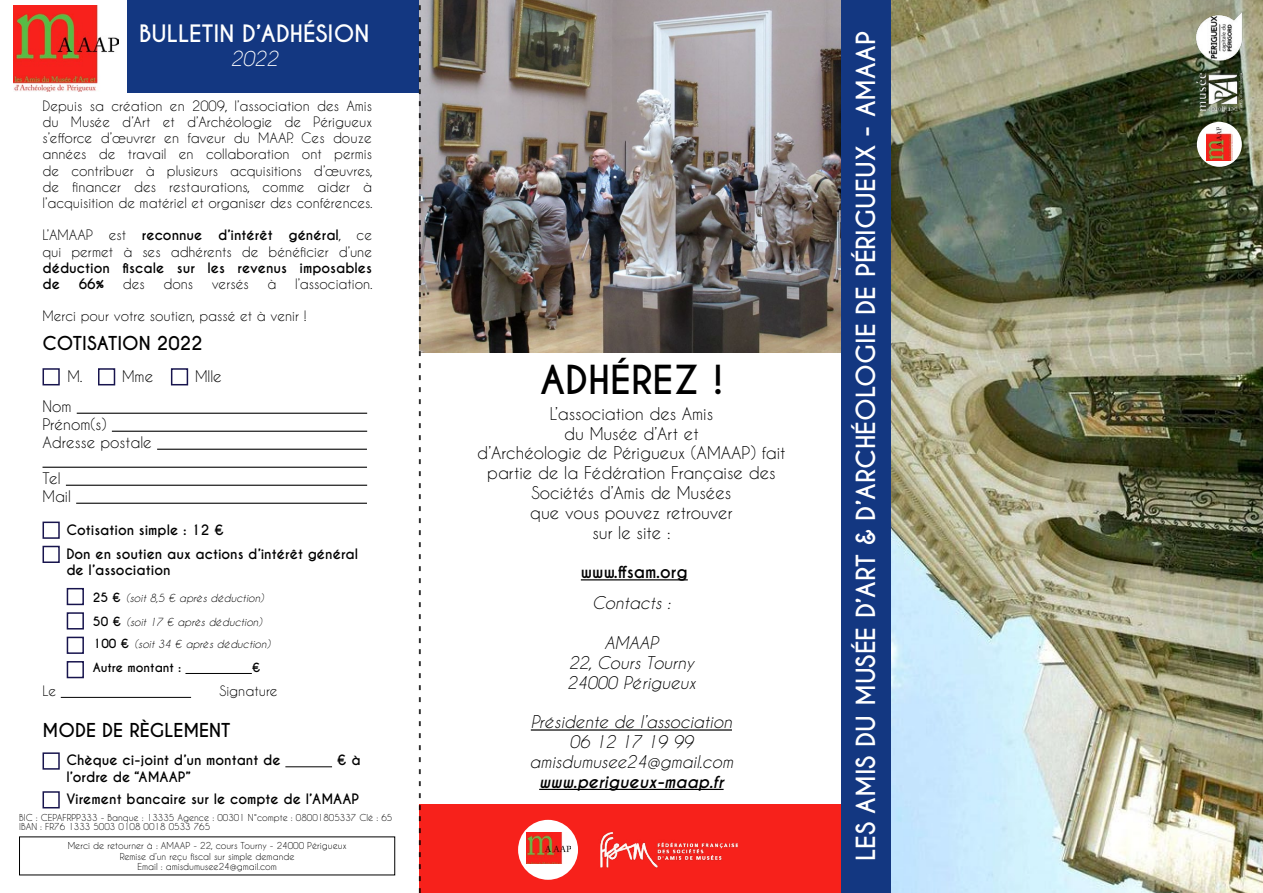
<style>
.page{position:relative;width:1263px;height:893px;background:#fff}
.page>*{position:absolute;margin:0;border:0;box-sizing:border-box;transform-origin:0 0}
.t1{font:700 37.5px "Caviar Dreams";color:#000}
.t2{font:700 24.75px "Caviar Dreams";color:#fff}
.t3{font:700 22.5px "Caviar Dreams";color:#fff}
.t4{font:italic 19.5px "Caviar Dreams";color:#fff}
.t5{font:700 18px "Caviar Dreams";color:#000}
.t6{font:16.5px/19.8px "Caviar Dreams";color:#000;text-align:center}
.t7{font:italic 16.5px/19.8px "Caviar Dreams";color:#000;text-align:center}
.t8{font:italic 700 16.5px "Caviar Dreams";color:#000}
.t9{font:700 16.5px "Caviar Dreams";color:#000}
.t10{font:700 15px "Caviar Dreams";color:#000}
.t11{font:15px/18px "Caviar Dreams";color:#000}
.t12{font:13.5px/16.2px "Caviar Dreams";color:#000;text-align:justify}
.t13{font:700 13.5px/16.2px "Caviar Dreams";color:#000}
.t14{font:700 12px "Caviar Dreams";color:#000}
.t15{font:italic 10.5px/21.9px "Caviar Dreams";color:#000}
.t16{font:9px/10.5px "Caviar Dreams";color:#000}
.s1{font-weight:700}
.s2{font-weight:700;font-style:normal;font-size:12px}
</style>
<div class="page">
<div style="left:419px;top:805px;width:423px;height:88px;background:#f7211b"></div>
<div style="left:128px;top:0;width:292px;height:93px;background:#133781"></div>
<img style="left:600px;top:831px;width:138px;height:37px">
<div style="left:518px;top:820px;width:60px;height:60px;background:#fff;border-radius:50%"></div>
<img style="left:526px;top:832px;width:45px;height:31px">
<hr style="left:581px;top:579px;width:107px;height:1px;background:#000">
<img style="left:420px;top:0;width:422px;height:353px">
<div style="left:43px;top:368px;width:17px;height:17px;border:2px solid #17144d"></div>
<div style="left:98px;top:368px;width:17px;height:17px;border:2px solid #17144d"></div>
<div style="left:171px;top:368px;width:17px;height:17px;border:2px solid #17144d"></div>
<hr style="left:77px;top:413px;width:290px;height:1px;background:#000">
<hr style="left:112px;top:431px;width:255px;height:1px;background:#000">
<hr style="left:157px;top:449px;width:210px;height:1px;background:#000">
<hr style="left:43px;top:467px;width:324px;height:1px;background:#000">
<hr style="left:66px;top:485px;width:301px;height:1px;background:#000">
<hr style="left:76px;top:503px;width:291px;height:1px;background:#000">
<div style="left:43px;top:522px;width:17px;height:17px;border:2px solid #17144d"></div>
<div style="left:43px;top:546px;width:17px;height:17px;border:2px solid #17144d"></div>
<div style="left:67px;top:588px;width:17px;height:17px;border:2px solid #17144d"></div>
<div style="left:67px;top:612px;width:17px;height:17px;border:2px solid #17144d"></div>
<div style="left:67px;top:637px;width:17px;height:17px;border:2px solid #17144d"></div>
<div style="left:67px;top:661px;width:17px;height:17px;border:2px solid #17144d"></div>
<hr style="left:185px;top:673px;width:67px;height:1px;background:#000">
<hr style="left:61px;top:697px;width:130px;height:1px;background:#000">
<div style="left:43px;top:752px;width:17px;height:18px;border:2px solid #17144d"></div>
<hr style="left:285px;top:766px;width:47px;height:1px;background:#000">
<div style="left:43px;top:791px;width:17px;height:17px;border:2px solid #17144d"></div>
<div style="left:842px;top:0;width:421px;height:893px;background:#133781"></div>
<img style="left:892px;top:0;width:371px;height:893px">
<div style="left:1197px;top:122px;width:45px;height:45px;background:#fff;border-radius:50%"></div>
<img style="left:1194px;top:11px;width:50px;height:50px">
<img style="left:1206px;top:127px;width:27px;height:34px">
<img style="left:1196px;top:74px;width:46px;height:39px">
<img style="left:13px;top:6px;width:105px;height:85px">
<hr style="left:531px;top:729px;width:201px;height:2px;background:#000">
<hr style="left:539px;top:789px;width:185px;height:1px;background:#000">
<h3 class="t3" style="left:139px;top:20px;width:232px">BULLETIN D’ADHÉSION</h3>
<h3 class="t4" style="left:230px;top:47px;width:49px">2022</h3>
<p class="t12" style="left:43px;top:97px;width:331px">Depuis sa création en 2009, l’association des Amis du Musée d’Art et d’Archéologie de Périgueux s’efforce d’œuvrer en faveur du MAAP. Ces douze années de travail en collaboration ont permis de contribuer à plusieurs acquisitions d’œuvres, de financer des restaurations, comme aider à l’acquisition de matériel et organiser des conférences.</p>
<p class="t12" style="left:43px;top:227px;width:331px">L’AMAAP est <span class="s1">reconnue d’intérêt général</span>, ce qui permet à ses adhérents de bénéficier d’une</p>
<p class="t13" style="left:43px;top:260px;width:331px">déduction fiscale sur les revenus imposables de</p>
<p class="t13" style="left:79px;top:276px;width:27px">66%</p>
<p class="t12" style="left:123px;top:275px;width:24px">des</p>
<p class="t12" style="left:163px;top:275px;width:31px">dons</p>
<p class="t12" style="left:212px;top:275px;width:39px">versés</p>
<p class="t12" style="left:267px;top:275px;width:10px">à</p>
<p class="t12" style="left:295px;top:275px;width:79px">l’association.</p>
<p class="t12" style="left:43px;top:308px;width:266px">Merci pour votre soutien, passé et à venir !</p>
<h3 class="t5" style="left:43px;top:332px;width:162px">COTISATION 2022</h3>
<p class="t11" style="left:67px;top:367px;width:17px">M.</p>
<p class="t11" style="left:122px;top:367px;width:33px">Mme</p>
<p class="t11" style="left:195px;top:367px;width:28px">Mlle</p>
<p class="t11" style="left:43px;top:397px;width:111px">Nom<br>Prénom(s)<br>Adresse postale</p>
<p class="t11" style="left:43px;top:469px;width:30px">Tel<br>Mail</p>
<p class="t13" style="left:66px;top:518px;width:293px;line-height:24.2px">Cotisation simple : 12 €<br>Don en soutien aux actions d’intérêt général</p>
<p class="t13" style="left:66px;top:562px;width:106px">de l’association</p>
<p class="t15" style="left:93px;top:587px;width:173px"><span class="s2">25 €</span> (soit 8,5 € après déduction)</p>
<p class="t15" style="left:93px;top:611px;width:179px"><span class="s2">50 €</span> (soit 17 € après déduction)<br><span class="s2">100 €</span> (soit 34 € après déduction)</p>
<p class="t14" style="left:93px;top:660px;width:90px">Autre montant :</p>
<p class="t14" style="left:252px;top:660px;width:10px">€</p>
<p class="t12" style="left:43px;top:682px;width:15px">Le</p>
<p class="t12" style="left:220px;top:682px;width:60px">Signature</p>
<h3 class="t5" style="left:43px;top:720px;width:189px">MODE DE RÈGLEMENT</h3>
<p class="t13" style="left:66px;top:753px;width:216px">Chèque ci-joint d’un montant de</p>
<p class="t13" style="left:337px;top:753px;width:25px">€ à</p>
<p class="t13" style="left:66px;top:765px;width:294px;line-height:22.6px">l’ordre de “AMAAP”<br>Virement bancaire sur le compte de l’AMAAP</p>
<p class="t16" style="left:19px;top:812px;width:375px;line-height:9px">BIC : CEPAFRPP333 - Banque : 13335 Agence : 00301 N°compte : 08001805337 Clé : 65<br>IBAN : FR76 1333 5003 0108 0018 0533 765</p>
<p class="t16" style="left:68px;top:840px;width:280px;text-align:center">Merci de retourner à : AMAAP - 22, cours Tourny - 24000 Périgueux<br>Remise d’un reçu fiscal sur simple demande<br>Email : amisdumusee24@gmail.com</p>
<p class="t10" style="left:410px;top:894px;width:891px;rotate:-90deg">- - - - - - - - - - - - - - - - - - - - - - - - - - - - - - - - - - - - - - - - - - - - - - - - - - - - - - - - - - - - - - - - - - - - - - - - - - -</p>
<h1 class="t1" style="left:540px;top:357px;width:184px">ADHÉREZ !</h1>
<p class="t6" style="left:477px;top:403px;width:310px">L’association des Amis<br>du Musée d’Art et<br>d’Archéologie de Périgueux (AMAAP) fait partie de la Fédération Française des<br>Sociétés d’Amis de Musées<br>que vous pouvez retrouver<br>sur le site :</p>
<p class="t9" style="left:581px;top:562px;width:108px">www.ffsam.org</p>
<p class="t7" style="left:592px;top:593px;width:80px">Contacts :</p>
<p class="t7" style="left:567px;top:633px;width:130px">AMAAP<br>22, Cours Tourny<br>24000 Périgueux</p>
<p class="t7" style="left:530px;top:712px;width:205px">Présidente de l’association<br>06 12 17 19 99 amisdumusee24@gmail.com</p>
<p class="t8" style="left:539px;top:771px;width:186px">www.perigueux-maap.fr</p>
<h2 class="t2" style="left:851px;top:861px;width:831px;rotate:-90deg">LES AMIS DU MUSÉE D’ART &amp; D’ARCHÉOLOGIE DE PÉRIGUEUX - AMAAP</h2>
</div>
